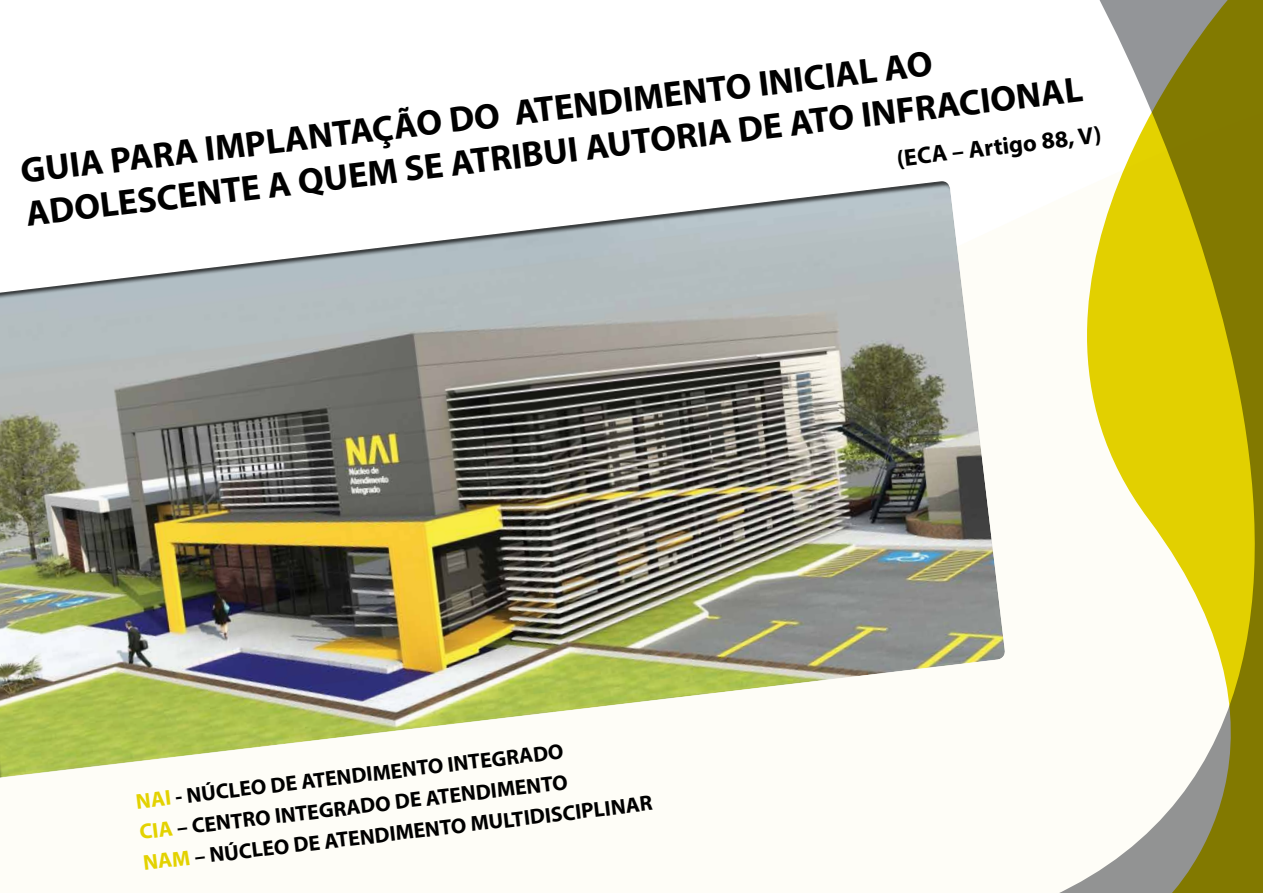
<style>
.page{position:relative;width:1263px;height:893px;background:#fff}
.page>*{position:absolute;margin:0;border:0;box-sizing:border-box;transform-origin:0 0}
.t1{font:700 36px/43.5px "Myriad Pro";color:#000}
.t2{font:700 24px "Myriad Pro";color:#000}
.t3{font:700 21.6px/31px "Myriad Pro";color:#000}
.s1{color:#e3d200}
</style>
<div class="page">
<svg style="left:1059px;top:0;width:204px;height:893px"></svg>
<img style="left:0;top:181px;width:1005px;height:597px">
<h1 class="t1" style="left:18px;top:150px;width:1065px;rotate:-7deg">GUIA PARA IMPLANTAÇÃO DO ATENDIMENTO INICIAL AO<br>ADOLESCENTE A QUEM SE ATRIBUI AUTORIA DE ATO INFRACIONAL</h1>
<p class="t2" style="left:895px;top:143px;width:207px;rotate:-7deg">(ECA – Artigo 88, V)</p>
<p class="t3" style="left:134px;top:786px;width:514px;rotate:-7deg"><span class="s1">NAI</span> - NÚCLEO DE ATENDIMENTO INTEGRADO<br><span class="s1">CIA</span> – CENTRO INTEGRADO DE ATENDIMENTO<br><span class="s1">NAM</span> – NÚCLEO DE ATENDIMENTO MULTIDISCIPLINAR</p>
</div>
